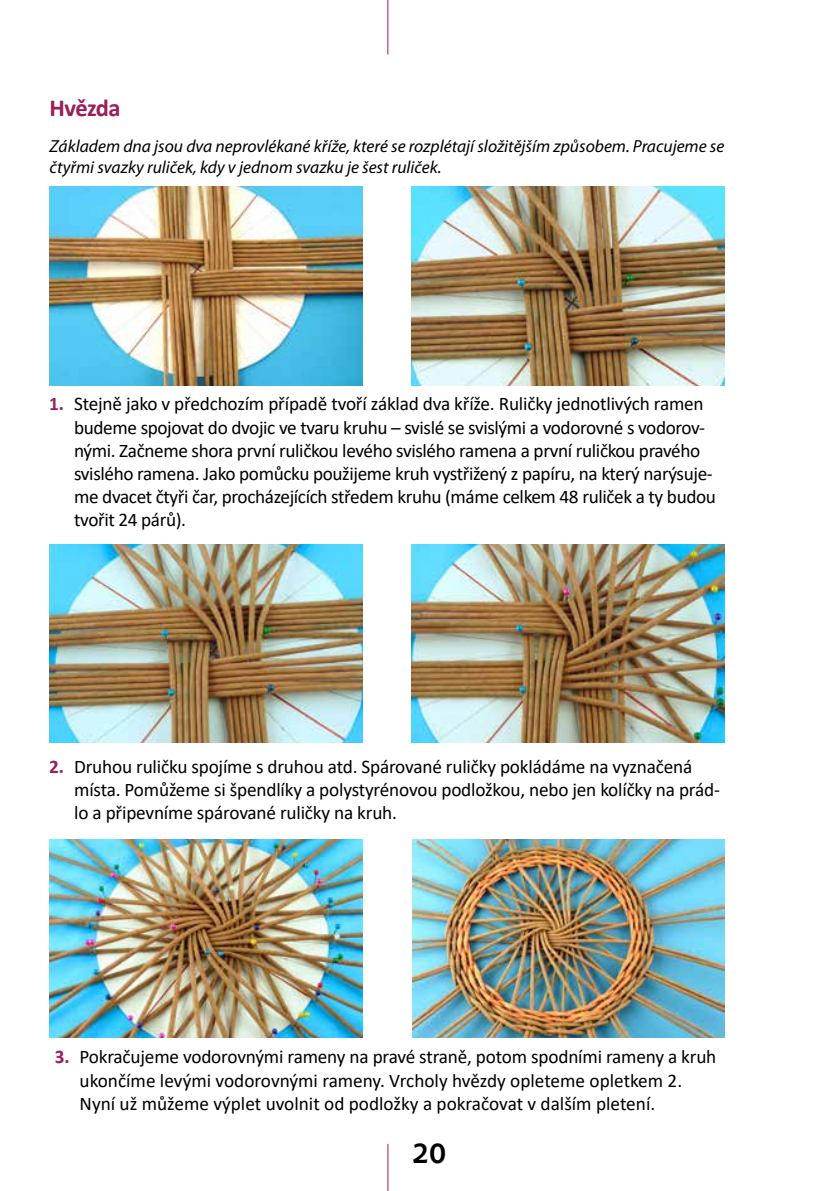
<style>
.page{position:relative;width:824px;height:1191px;background:#fff}
.page>*{position:absolute;margin:0;border:0;box-sizing:border-box;transform-origin:0 0}
.t1{font:700 28px "Chianti BT";color:#000}
.t2{font:700 24.5px "Calibri";letter-spacing:-.03em;color:#9d1d59}
.t3{font:19.25px/23.1px "Calibri";letter-spacing:-.015em;color:#000}
.t4{font:italic 17.5px/21px "Myriad Pro";color:#000}
.s1{font-weight:700;color:#9d1d59}
</style>
<div class="page">
<hr style="left:387px;top:1143px;width:1px;height:48px;background:#9d1d59">
<hr style="left:387px;top:0;width:1px;height:55px;background:#9d1d59">
<img style="left:49px;top:187px;width:313px;height:198px">
<img style="left:49px;top:544px;width:313px;height:198px">
<img style="left:49px;top:839px;width:313px;height:198px">
<img style="left:412px;top:187px;width:312px;height:198px">
<img style="left:412px;top:544px;width:312px;height:198px">
<img style="left:412px;top:839px;width:312px;height:198px">
<p class="t2" style="left:50px;top:90px;width:73px">Hvězda</p>
<p class="t4" style="left:50px;top:136px;width:676px">Základem dna jsou dva neprovlékané kříže, které se rozplétají složitějším způsobem. Pracujeme se čtyřmi svazky ruliček, kdy v jednom svazku je šest ruliček.</p>
<p class="t3" style="left:74px;top:392px;width:643px;text-indent:-25px"><span class="s1">1.</span> Stejně jako v předchozím případě tvoří základ dva kříže. Ruličky jednotlivých ramen budeme spojovat do dvojic ve tvaru kruhu – svislé se svislými a vodorovné s vodorov&shy;nými. Začneme shora první ruličkou levého svislého ramena a první ruličkou pravého svislého ramena. Jako pomůcku použijeme kruh vystřižený z papíru, na který narýsuje&shy;me dvacet čtyři čar, procházejících středem kruhu (máme celkem 48 ruliček a ty budou tvořit 24 párů).</p>
<p class="t3" style="left:74px;top:754px;width:647px;text-indent:-25px"><span class="s1">2.</span> Druhou ruličku spojíme s druhou atd. Spárované ruličky pokládáme na vyznačená místa. Pomůžeme si špendlíky a polystyrénovou podložkou, nebo jen kolíčky na prád&shy;lo a připevníme spárované ruličky na kruh.</p>
<p class="t3" style="left:80px;top:1045px;width:638px;text-indent:-25px"><span class="s1">3.</span> Pokračujeme vodorovnými rameny na pravé straně, potom spodními rameny a kruh ukončíme levými vodorovnými rameny. Vrcholy hvězdy opleteme opletkem 2.<br>Nyní už můžeme výplet uvolnit od podložky a pokračovat v dalším pletení.</p>
<h1 class="t1" style="left:412px;top:1137px;width:36px">20</h1>
</div>
